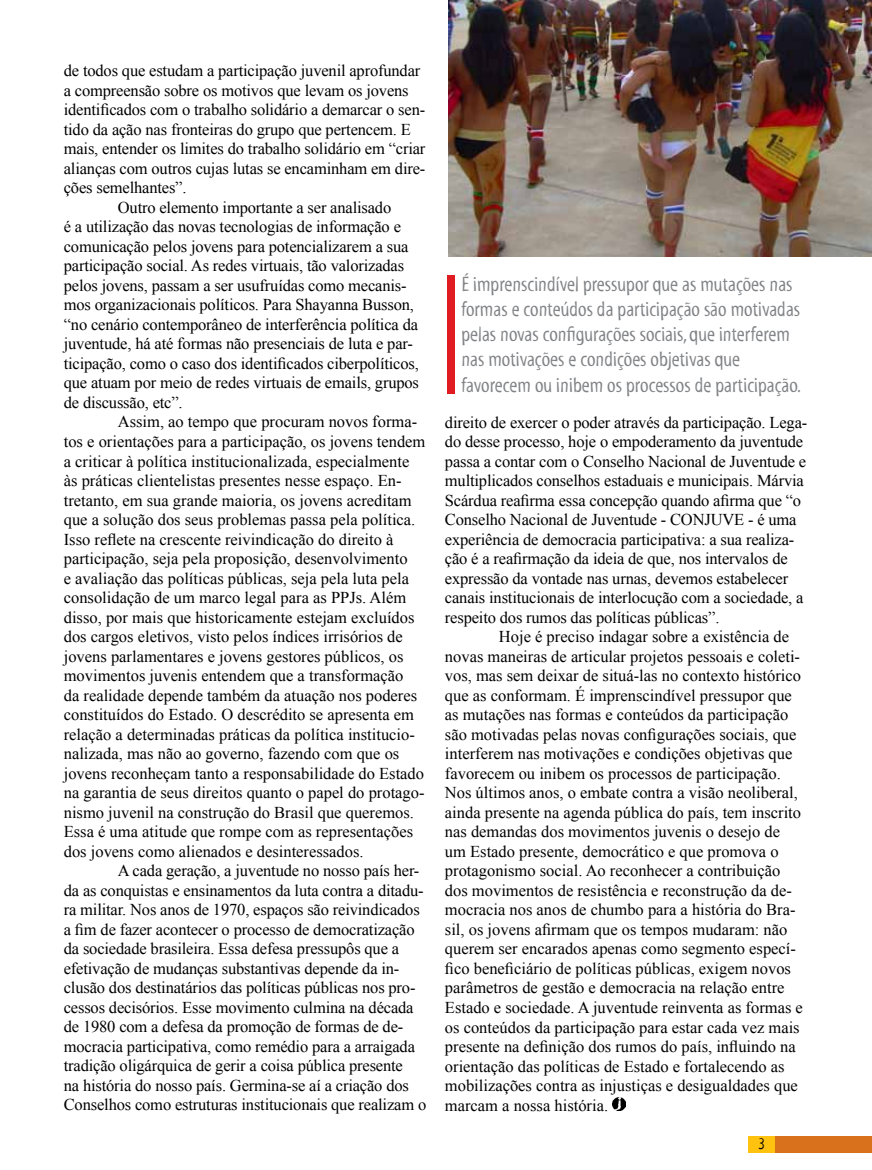
<style>
.page{position:relative;width:872px;height:1170px;background:#fff}
.page>*{position:absolute;margin:0;border:0;box-sizing:border-box;transform-origin:0 0}
.t1{font:21px/25.2px "Myriad Tilt";color:#808285}
.t2{font:16.5px/19.5px "Times New Roman";color:#000}
.t3{font:16.5px "Myriad Tilt";color:#000}
</style>
<div class="page">
<div style="left:775px;top:1135px;width:97px;height:17px;background:#d9711c"></div>
<div style="left:748px;top:1135px;width:27px;height:17px;background:#ffc20e"></div>
<svg style="left:613px;top:1097px;width:12px;height:13px"></svg>
<div style="left:447px;top:275px;width:8px;height:119px;background:#e11b22"></div>
<img style="left:449px;top:0;width:423px;height:256px">
<p class="t2" style="left:64px;top:61px;width:358px">de todos que estudam a participação juvenil aprofundar</p>
<p class="t2" style="left:64px;top:80px;width:346px">a compreensão sobre os motivos que levam os jovens</p>
<p class="t2" style="left:64px;top:100px;width:363px">identificados com o trabalho solidário a demarcar o sen-</p>
<p class="t2" style="left:64px;top:119px;width:348px">tido da ação nas fronteiras do grupo que pertencem. E</p>
<p class="t2" style="left:64px;top:139px;width:363px">mais, entender os limites do trabalho solidário em “criar</p>
<p class="t2" style="left:64px;top:158px;width:363px">alianças com outros cujas lutas se encaminham em dire-</p>
<p class="t2" style="left:64px;top:178px;width:124px">ções semelhantes”.</p>
<p class="t2" style="left:118px;top:197px;width:275px">Outro elemento importante a ser analisado</p>
<p class="t2" style="left:64px;top:217px;width:339px">é a utilização das novas tecnologias de informação e</p>
<p class="t2" style="left:64px;top:236px;width:346px">comunicação pelos jovens para potencializarem a sua</p>
<p class="t2" style="left:64px;top:256px;width:342px">participação social. As redes virtuais, tão valorizadas</p>
<p class="t2" style="left:64px;top:275px;width:344px">pelos jovens, passam a ser usufruídas como mecanis-</p>
<p class="t2" style="left:64px;top:295px;width:352px">mos organizacionais políticos. Para Shayanna Busson,</p>
<p class="t2" style="left:64px;top:314px;width:356px">“no cenário contemporâneo de interferência política da</p>
<p class="t2" style="left:64px;top:334px;width:351px">juventude, há até formas não presenciais de luta e par-</p>
<p class="t2" style="left:64px;top:353px;width:356px">ticipação, como o caso dos identificados ciberpolíticos,</p>
<p class="t2" style="left:64px;top:373px;width:357px">que atuam por meio de redes virtuais de emails, grupos</p>
<p class="t2" style="left:64px;top:392px;width:120px">de discussão, etc”.</p>
<p class="t2" style="left:118px;top:412px;width:301px">Assim, ao tempo que procuram novos forma-</p>
<p class="t2" style="left:64px;top:431px;width:363px">tos e orientações para a participação, os jovens tendem</p>
<p class="t2" style="left:64px;top:451px;width:347px">a criticar à política institucionalizada, especialmente</p>
<p class="t2" style="left:64px;top:470px;width:339px">às práticas clientelistas presentes nesse espaço. En-</p>
<p class="t2" style="left:64px;top:490px;width:349px">tretanto, em sua grande maioria, os jovens acreditam</p>
<p class="t2" style="left:64px;top:509px;width:353px">que a solução dos seus problemas passa pela política.</p>
<p class="t2" style="left:64px;top:529px;width:331px">Isso reflete na crescente reivindicação do direito à</p>
<p class="t2" style="left:64px;top:548px;width:345px">participação, seja pela proposição, desenvolvimento</p>
<p class="t2" style="left:64px;top:568px;width:347px">e avaliação das políticas públicas, seja pela luta pela</p>
<p class="t2" style="left:64px;top:587px;width:344px">consolidação de um marco legal para as PPJs. Além</p>
<p class="t2" style="left:64px;top:607px;width:352px">disso, por mais que historicamente estejam excluídos</p>
<p class="t2" style="left:64px;top:626px;width:340px">dos cargos eletivos, visto pelos índices irrisórios de</p>
<p class="t2" style="left:64px;top:646px;width:341px">jovens parlamentares e jovens gestores públicos, os</p>
<p class="t2" style="left:64px;top:665px;width:341px">movimentos juvenis entendem que a transformação</p>
<p class="t2" style="left:64px;top:685px;width:355px">da realidade depende também da atuação nos poderes</p>
<p class="t2" style="left:64px;top:704px;width:352px">constituídos do Estado. O descrédito se apresenta em</p>
<p class="t2" style="left:64px;top:724px;width:352px">relação a determinadas práticas da política institucio-</p>
<p class="t2" style="left:64px;top:743px;width:337px">nalizada, mas não ao governo, fazendo com que os</p>
<p class="t2" style="left:64px;top:763px;width:362px">jovens reconheçam tanto a responsabilidade do Estado</p>
<p class="t2" style="left:64px;top:782px;width:362px">na garantia de seus direitos quanto o papel do protago-</p>
<p class="t2" style="left:64px;top:802px;width:352px">nismo juvenil na construção do Brasil que queremos.</p>
<p class="t2" style="left:64px;top:821px;width:351px">Essa é uma atitude que rompe com as representações</p>
<p class="t2" style="left:64px;top:841px;width:301px">dos jovens como alienados e desinteressados.</p>
<p class="t2" style="left:118px;top:860px;width:303px">A cada geração, a juventude no nosso país her-</p>
<p class="t2" style="left:64px;top:880px;width:361px">da as conquistas e ensinamentos da luta contra a ditadu-</p>
<p class="t2" style="left:64px;top:899px;width:357px">ra militar. Nos anos de 1970, espaços são reivindicados</p>
<p class="t2" style="left:64px;top:919px;width:352px">a fim de fazer acontecer o processo de democratização</p>
<p class="t2" style="left:64px;top:938px;width:337px">da sociedade brasileira. Essa defesa pressupôs que a</p>
<p class="t2" style="left:64px;top:958px;width:337px">efetivação de mudanças substantivas depende da in-</p>
<p class="t2" style="left:64px;top:977px;width:353px">clusão dos destinatários das políticas públicas nos pro-</p>
<p class="t2" style="left:64px;top:997px;width:351px">cessos decisórios. Esse movimento culmina na década</p>
<p class="t2" style="left:64px;top:1016px;width:341px">de 1980 com a defesa da promoção de formas de de-</p>
<p class="t2" style="left:64px;top:1036px;width:353px">mocracia participativa, como remédio para a arraigada</p>
<p class="t2" style="left:64px;top:1055px;width:341px">tradição oligárquica de gerir a coisa pública presente</p>
<p class="t2" style="left:64px;top:1075px;width:347px">na história do nosso país. Germina-se aí a criação dos</p>
<p class="t2" style="left:64px;top:1094px;width:364px">Conselhos como estruturas institucionais que realizam o</p>
<p class="t1" style="left:461px;top:271px;width:341px">É imprenscindível pressupor que as mutações nas formas e conteúdos da participação são motivadas pelas novas configurações sociais, que interferem nas motivações e condições objetivas que favorecem ou inibem os processos de participação.</p>
<p class="t2" style="left:445px;top:412px;width:364px">direito de exercer o poder através da participação. Lega&shy;do desse processo, hoje o empoderamento da juventude passa a contar com o Conselho Nacional de Juventude e multiplicados conselhos estaduais e municipais. Márvia Scárdua reafirma essa concepção quando afirma que “o Conselho Nacional de Juventude - CONJUVE - é uma experiência de democracia participativa: a sua realiza&shy;ção é a reafirmação da ideia de que, nos intervalos de expressão da vontade nas urnas, devemos estabelecer canais institucionais de interlocução com a sociedade, a respeito dos rumos das políticas públicas”.</p>
<p class="t2" style="left:445px;top:626px;width:359px;text-indent:54px">Hoje é preciso indagar sobre a existência de novas maneiras de articular projetos pessoais e coleti&shy;vos, mas sem deixar de situá-las no contexto histórico que as conformam. É imprenscindível pressupor que as mutações nas formas e conteúdos da participação são motivadas pelas novas configurações sociais, que interferem nas motivações e condições objetivas que favorecem ou inibem os processos de participação.<br>Nos últimos anos, o embate contra a visão neoliberal, ainda presente na agenda pública do país, tem inscrito nas demandas dos movimentos juvenis o desejo de um Estado presente, democrático e que promova o protagonismo social. Ao reconhecer a contribuição dos movimentos de resistência e reconstrução da de&shy;mocracia nos anos de chumbo para a história do Bra&shy;sil, os jovens afirmam que os tempos mudaram: não querem ser encarados apenas como segmento especí&shy;fico beneficiário de políticas públicas, exigem novos parâmetros de gestão e democracia na relação entre Estado e sociedade. A juventude reinventa as formas e os conteúdos da participação para estar cada vez mais presente na definição dos rumos do país, influindo na orientação das políticas de Estado e fortalecendo as mobilizações contra as injustiças e desigualdades que marcam a nossa história.</p>
<p class="t3" style="left:758px;top:1134px;width:8px">3</p>
</div>
